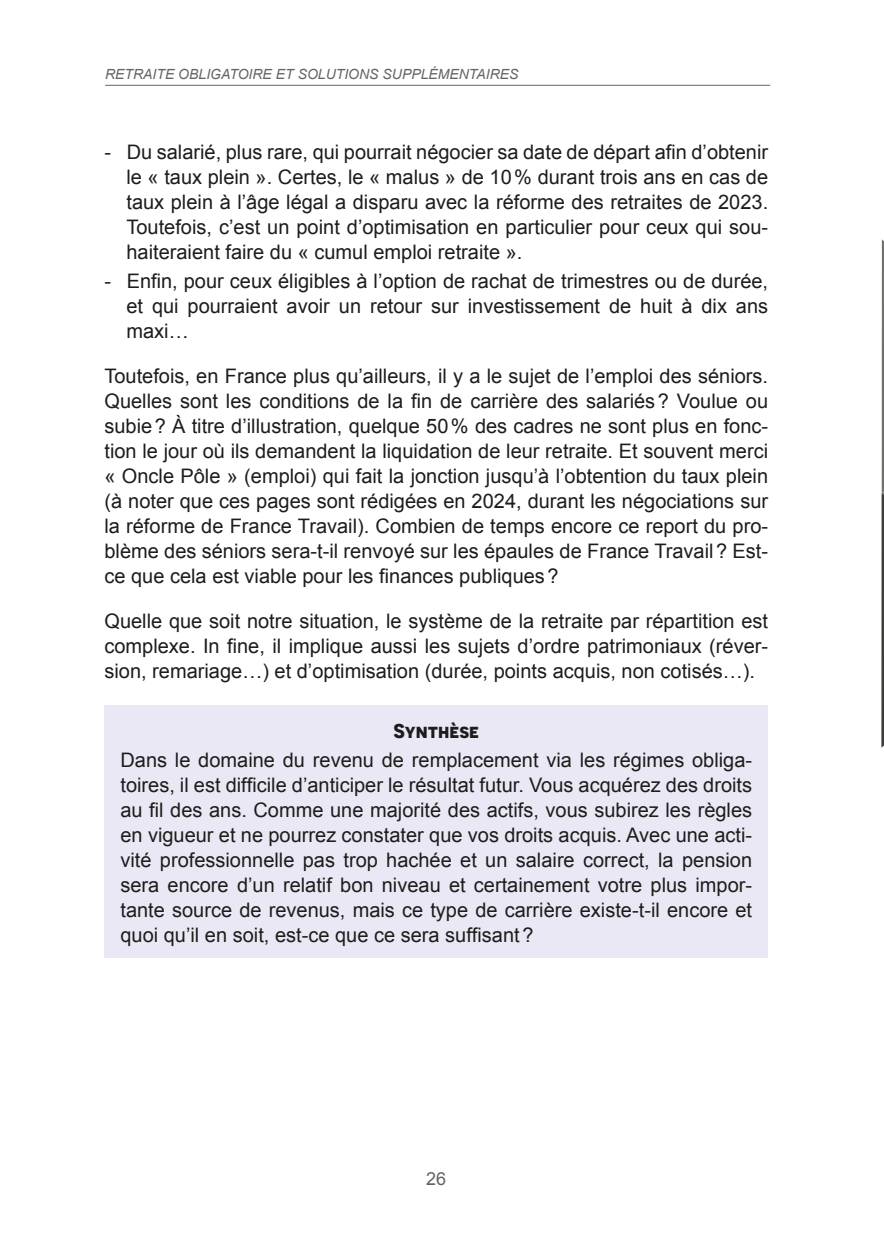
<style>
.page{position:relative;width:884px;height:1252px;background:#fff}
.page>*{position:absolute;margin:0;border:0;box-sizing:border-box;transform-origin:0 0}
.TEXTE_COURANT_OK{font:20px/25px "Arial";color:#1d1d1b;text-align:justify}
.Synthèse{font:700 20px "Novecentosans";color:#1d1d1b}
.t1{font:18px "Arial";color:#646463}
.t2{font:italic 14px "Arial";color:#646463}
</style>
<div class="page">
<hr style="left:105px;top:85px;width:665px;height:1px;background:#646463">
<svg style="left:881px;top:239px;width:2px;height:509px"></svg>
<div style="left:104px;top:706px;width:664px;height:252px;background:#ebe8f5"></div>
<p class="t2" style="left:105px;top:65px;width:415px">RETRAITE OBLIGATOIRE ET SOLUTIONS SUPPLÉMENTAIRES</p>
<p class="TEXTE_COURANT_OK" style="left:126px;top:139px;width:643px;text-indent:-22px">- Du salarié, plus rare, qui pourrait négocier sa date de départ afin d’obtenir le « taux plein ». Certes, le « malus » de 10% durant trois ans en cas de taux plein à l’âge légal a disparu avec la réforme des retraites de 2023.<br>Toutefois, c’est un point d’optimisation en particulier pour ceux qui sou&shy;haiteraient faire du « cumul emploi retraite ».</p>
<p class="TEXTE_COURANT_OK" style="left:126px;top:268px;width:643px;text-indent:-22px">- Enfin, pour ceux éligibles à l’option de rachat de trimestres ou de durée, et qui pourraient avoir un retour sur investissement de huit à dix ans maxi…</p>
<p class="TEXTE_COURANT_OK" style="left:104px;top:363px;width:665px">Toutefois, en France plus qu’ailleurs, il y a le sujet de l’emploi des séniors.<br>Quelles sont les conditions de la fin de carrière des salariés? Voulue ou subie? À titre d’illustration, quelque 50% des cadres ne sont plus en fonc&shy;tion le jour où ils demandent la liquidation de leur retraite. Et souvent merci « Oncle Pôle » (emploi) qui fait la jonction jusqu’à l’obtention du taux plein (à noter que ces pages sont rédigées en 2024, durant les négociations sur la réforme de France Travail). Combien de temps encore ce report du pro&shy;blème des séniors sera-t-il renvoyé sur les épaules de France Travail? Est&shy;ce que cela est viable pour les finances publiques?</p>
<p class="TEXTE_COURANT_OK" style="left:104px;top:608px;width:665px">Quelle que soit notre situation, le système de la retraite par répartition est complexe. In fine, il implique aussi les sujets d’ordre patrimoniaux (réver&shy;sion, remariage…) et d’optimisation (durée, points acquis, non cotisés…).</p>
<p class="Synthèse" style="left:393px;top:719px;width:87px">Synthèse</p>
<p class="TEXTE_COURANT_OK" style="left:120px;top:748px;width:633px">Dans le domaine du revenu de remplacement via les régimes obliga&shy;toires, il est difficile d’anticiper le résultat futur. Vous acquérez des droits au fil des ans. Comme une majorité des actifs, vous subirez les règles en vigueur et ne pourrez constater que vos droits acquis. Avec une acti&shy;vité professionnelle pas trop hachée et un salaire correct, la pension sera encore d’un relatif bon niveau et certainement votre plus impor&shy;tante source de revenus, mais ce type de carrière existe-t-il encore et quoi qu’il en soit, est-ce que ce sera suffisant?</p>
<p class="t1" style="left:426px;top:1167px;width:22px">26</p>
</div>
